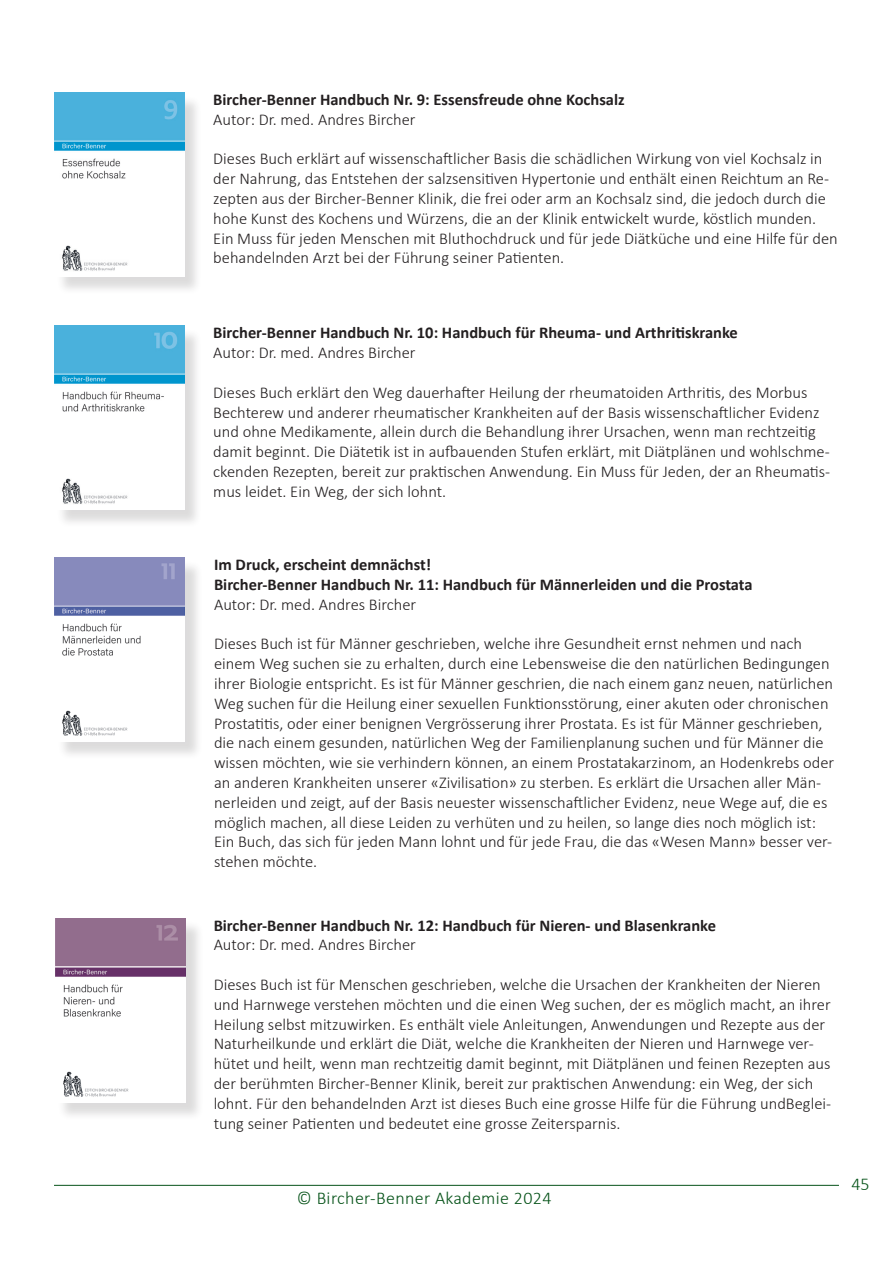
<style>
.page{position:relative;width:893px;height:1263px;background:#fff}
.page>*{position:absolute;margin:0;border:0;box-sizing:border-box;transform-origin:0 0}
.t1{font:300 18px "Calibri";letter-spacing:.02em;color:#065319}
.t2{font:300 16.5px/19.8px "Calibri";color:#231f20}
.t3{font:700 16.5px "Calibri";color:#231f20}
</style>
<div class="page">
<hr style="left:54px;top:1185px;width:785px;height:1px;background:#065319">
<div style="left:56px;top:95px;width:147px;height:200px;background:#231f20;opacity:.16"></div>
<img style="left:54px;top:93px;width:130px;height:183px">
<div style="left:56px;top:328px;width:147px;height:201px;background:#231f20;opacity:.16"></div>
<img style="left:54px;top:326px;width:130px;height:184px">
<div style="left:57px;top:560px;width:146px;height:200px;background:#231f20;opacity:.16"></div>
<img style="left:55px;top:558px;width:130px;height:184px">
<div style="left:58px;top:920px;width:146px;height:201px;background:#231f20;opacity:.16"></div>
<img style="left:55px;top:918px;width:130px;height:184px">
<p class="t3" style="left:213px;top:88px;width:413px">Bircher-Benner Handbuch Nr. 9: Essensfreude ohne Kochsalz</p>
<p class="t2" style="left:213px;top:109px;width:204px">Autor: Dr. med. Andres Bircher</p>
<p class="t2" style="left:213px;top:149px;width:626px">Dieses Buch erklärt auf wissenschaftlicher Basis die schädlichen Wirkung von viel Kochsalz in der Nahrung, das Entstehen der salzsensitiven Hypertonie und enthält einen Reichtum an Re&shy;zepten aus der Bircher-Benner Klinik, die frei oder arm an Kochsalz sind, die jedoch durch die hohe Kunst des Kochens und Würzens, die an der Klinik entwickelt wurde, köstlich munden.<br>Ein Muss für jeden Menschen mit Bluthochdruck und für jede Diätküche und eine Hilfe für den behandelnden Arzt bei der Führung seiner Patienten.</p>
<p class="t3" style="left:213px;top:321px;width:526px">Bircher-Benner Handbuch Nr. 10: Handbuch für Rheuma- und Arthritiskranke</p>
<p class="t2" style="left:213px;top:343px;width:204px">Autor: Dr. med. Andres Bircher</p>
<p class="t2" style="left:213px;top:382px;width:618px">Dieses Buch erklärt den Weg dauerhafter Heilung der rheumatoiden Arthritis, des Morbus Bechterew und anderer rheumatischer Krankheiten auf der Basis wissenschaftlicher Evidenz und ohne Medikamente, allein durch die Behandlung ihrer Ursachen, wenn man rechtzeitig damit beginnt. Die Diätetik ist in aufbauenden Stufen erklärt, mit Diätplänen und wohlschme&shy;ckenden Rezepten, bereit zur praktischen Anwendung. Ein Muss für Jeden, der an Rheumatis&shy;mus leidet. Ein Weg, der sich lohnt.</p>
<p class="t3" style="left:214px;top:553px;width:219px">Im Druck, erscheint demnächst!</p>
<p class="t3" style="left:214px;top:573px;width:540px">Bircher-Benner Handbuch Nr. 11: Handbuch für Männerleiden und die Prostata</p>
<p class="t2" style="left:214px;top:594px;width:204px">Autor: Dr. med. Andres Bircher</p>
<p class="t2" style="left:214px;top:634px;width:622px">Dieses Buch ist für Männer geschrieben, welche ihre Gesundheit ernst nehmen und nach einem Weg suchen sie zu erhalten, durch eine Lebensweise die den natürlichen Bedingungen ihrer Biologie entspricht. Es ist für Männer geschrien, die nach einem ganz neuen, natürlichen Weg suchen für die Heilung einer sexuellen Funktionsstörung, einer akuten oder chronischen Prostatitis, oder einer benignen Vergrösserung ihrer Prostata. Es ist für Männer geschrieben, die nach einem gesunden, natürlichen Weg der Familienplanung suchen und für Männer die wissen möchten, wie sie verhindern können, an einem Prostatakarzinom, an Hodenkrebs oder an anderen Krankheiten unserer «Zivilisation» zu sterben. Es erklärt die Ursachen aller Män&shy;nerleiden und zeigt, auf der Basis neuester wissenschaftlicher Evidenz, neue Wege auf, die es möglich machen, all diese Leiden zu verhüten und zu heilen, so lange dies noch möglich ist:<br>Ein Buch, das sich für jeden Mann lohnt und für jede Frau, die das «Wesen Mann» besser ver&shy;stehen möchte.</p>
<p class="t3" style="left:214px;top:913px;width:504px">Bircher-Benner Handbuch Nr. 12: Handbuch für Nieren- und Blasenkranke</p>
<p class="t2" style="left:214px;top:935px;width:204px">Autor: Dr. med. Andres Bircher</p>
<p class="t2" style="left:214px;top:974px;width:609px">Dieses Buch ist für Menschen geschrieben, welche die Ursachen der Krankheiten der Nieren</p>
<p class="t2" style="left:214px;top:994px;width:619px">und Harnwege verstehen möchten und die einen Weg suchen, der es möglich macht, an ihrer</p>
<p class="t2" style="left:214px;top:1014px;width:613px">Heilung selbst mitzuwirken. Es enthält viele Anleitungen, Anwendungen und Rezepte aus der</p>
<p class="t2" style="left:214px;top:1034px;width:619px">Naturheilkunde und erklärt die Diät, welche die Krankheiten der Nieren und Harnwege ver&shy;hütet und heilt, wenn man rechtzeitig damit beginnt, mit Diätplänen und feinen Rezepten aus der berühmten Bircher-Benner Klinik, bereit zur praktischen Anwendung: ein Weg, der sich lohnt. Für den behandelnden Arzt ist dieses Buch eine grosse Hilfe für die Führung undBeglei&shy;tung seiner Patienten und bedeutet eine grosse Zeitersparnis.</p>
<p class="t1" style="left:297px;top:1187px;width:256px">© Bircher-Benner Akademie 2024</p>
<p class="t1" style="left:851px;top:1173px;width:20px">45</p>
</div>
